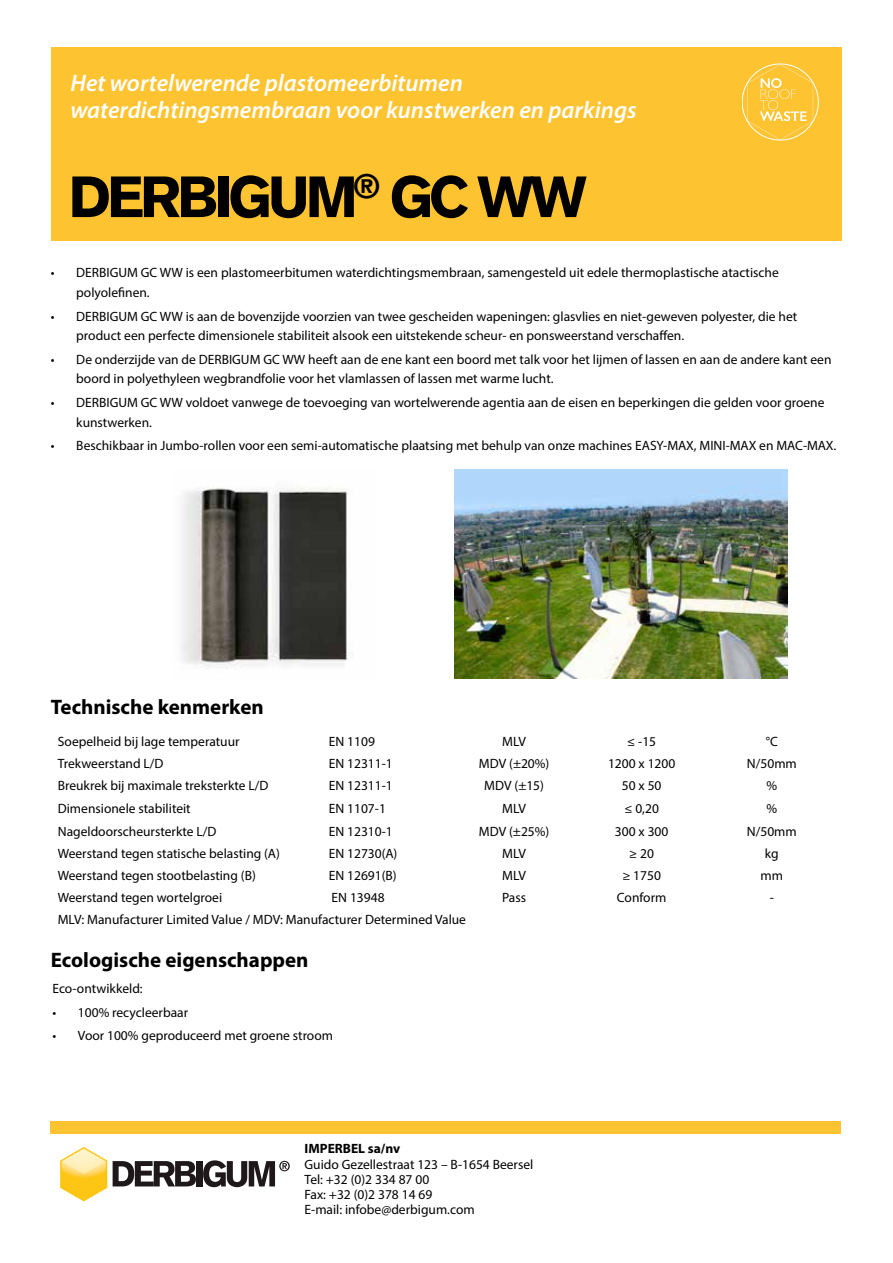
<style>
.page{position:relative;width:893px;height:1263px;background:#fff}
.page>*{position:absolute;margin:0;border:0;box-sizing:border-box;transform-origin:0 0}
.t1{font:900 57px "Akzidenz Grotesk";letter-spacing:-.07em;color:#000}
.t2{font:italic 600 24px/27px "Myriad Pro";color:#fff}
.t3{font:700 21px "Myriad Pro";color:#000}
.t4{font:13.5px/19.5px "Myriad Pro";color:#000}
.t5{font:700 13.5px "Myriad Pro";color:#000}
</style>
<div class="page">
<div style="left:51px;top:47px;width:791px;height:193px;background:#fdc331"></div>
<img style="left:181px;top:486px;width:172px;height:183px">
<img style="left:454px;top:470px;width:334px;height:208px">
<svg style="left:60px;top:1147px;width:47px;height:54px"></svg>
<svg style="left:113px;top:1161px;width:83px;height:25px"></svg>
<div style="left:197px;top:1161px;width:6px;height:25px;background:#1e181a"></div>
<svg style="left:203px;top:1160px;width:87px;height:27px"></svg>
<div style="left:51px;top:1122px;width:790px;height:12px;background:#fdc331"></div>
<svg style="left:747px;top:64px;width:66px;height:76px"></svg>
<h2 class="t2" style="left:70px;top:69px;width:568px">Het wortelwerende plastomeerbitumen waterdichtingsmembraan voor kunstwerken en parkings</h2>
<h1 class="t1" style="left:69px;top:163px;width:520px">DERBIGUM<sup>®</sup> GC WW</h1>
<p class="t4" style="left:76px;top:263px;width:704px;text-indent:-26px">• DERBIGUM GC WW is een plastomeerbitumen waterdichtingsmembraan, samengesteld uit edele thermoplastische atactische polyolefinen.</p>
<p class="t4" style="left:76px;top:306px;width:722px;text-indent:-26px">• DERBIGUM GC WW is aan de bovenzijde voorzien van twee gescheiden wapeningen: glasvlies en niet-geweven polyester, die het product een perfecte dimensionele stabiliteit alsook een uitstekende scheur- en ponsweerstand verschaffen.</p>
<p class="t4" style="left:76px;top:349px;width:757px;text-indent:-26px">• De onderzijde van de DERBIGUM GC WW heeft aan de ene kant een boord met talk voor het lijmen of lassen en aan de andere kant een boord in polyethyleen wegbrandfolie voor het vlamlassen of lassen met warme lucht.</p>
<p class="t4" style="left:76px;top:393px;width:750px;text-indent:-26px">• DERBIGUM GC WW voldoet vanwege de toevoeging van wortelwerende agentia aan de eisen en beperkingen die gelden voor groene kunstwerken.</p>
<p class="t4" style="left:51px;top:436px;width:787px">• Beschikbaar in Jumbo-rollen voor een semi-automatische plaatsing met behulp van onze machines EASY-MAX, MINI-MAX en MAC-MAX.</p>
<h3 class="t3" style="left:51px;top:693px;width:214px">Technische kenmerken</h3>
<p class="t4" style="left:58px;top:732px;width:183px">Soepelheid bij lage temperatuur</p>
<p class="t4" style="left:329px;top:732px;width:48px">EN 1109</p>
<p class="t4" style="left:502px;top:732px;width:25px">MLV</p>
<p class="t4" style="left:627px;top:732px;width:30px">≤ -15</p>
<p class="t4" style="left:766px;top:732px;width:14px">°C</p>
<p class="t4" style="left:58px;top:754px;width:107px">Trekweerstand L/D</p>
<p class="t4" style="left:329px;top:754px;width:66px">EN 12311-1</p>
<p class="t4" style="left:479px;top:754px;width:72px">MDV (±20%)</p>
<p class="t4" style="left:608px;top:754px;width:69px">1200 x 1200</p>
<p class="t4" style="left:747px;top:754px;width:51px">N/50mm</p>
<p class="t4" style="left:58px;top:776px;width:212px">Breukrek bij maximale treksterkte L/D</p>
<p class="t4" style="left:329px;top:776px;width:66px">EN 12311-1</p>
<p class="t4" style="left:484px;top:776px;width:61px">MDV (±15)</p>
<p class="t4" style="left:622px;top:776px;width:41px">50 x 50</p>
<p class="t4" style="left:766px;top:776px;width:12px">%</p>
<p class="t4" style="left:58px;top:798px;width:134px">Dimensionele stabiliteit</p>
<p class="t4" style="left:329px;top:798px;width:59px">EN 1107-1</p>
<p class="t4" style="left:502px;top:798px;width:25px">MLV</p>
<p class="t4" style="left:624px;top:798px;width:36px">≤ 0,20</p>
<p class="t4" style="left:766px;top:798px;width:12px">%</p>
<p class="t4" style="left:58px;top:821px;width:160px">Nageldoorscheursterkte L/D</p>
<p class="t4" style="left:329px;top:821px;width:66px">EN 12310-1</p>
<p class="t4" style="left:479px;top:821px;width:72px">MDV (±25%)</p>
<p class="t4" style="left:615px;top:821px;width:55px">300 x 300</p>
<p class="t4" style="left:747px;top:821px;width:51px">N/50mm</p>
<p class="t4" style="left:58px;top:843px;width:224px">Weerstand tegen statische belasting (A)</p>
<p class="t4" style="left:329px;top:843px;width:70px">EN 12730(A)</p>
<p class="t4" style="left:502px;top:843px;width:25px">MLV</p>
<p class="t4" style="left:629px;top:843px;width:26px">≥ 20</p>
<p class="t4" style="left:765px;top:843px;width:15px">kg</p>
<p class="t4" style="left:58px;top:865px;width:200px">Weerstand tegen stootbelasting (B)</p>
<p class="t4" style="left:329px;top:865px;width:69px">EN 12691(B)</p>
<p class="t4" style="left:502px;top:865px;width:25px">MLV</p>
<p class="t4" style="left:622px;top:865px;width:40px">≥ 1750</p>
<p class="t4" style="left:761px;top:865px;width:24px">mm</p>
<p class="t4" style="left:58px;top:888px;width:166px">Weerstand tegen wortelgroei</p>
<p class="t4" style="left:332px;top:888px;width:55px">EN 13948</p>
<p class="t4" style="left:502px;top:888px;width:26px">Pass</p>
<p class="t4" style="left:617px;top:888px;width:51px">Conform</p>
<p class="t4" style="left:770px;top:888px;width:6px">-</p>
<p class="t4" style="left:58px;top:910px;width:410px">MLV: Manufacturer Limited Value / MDV: Manufacturer Determined Value</p>
<h3 class="t3" style="left:51px;top:946px;width:259px">Ecologische eigenschappen</h3>
<p class="t4" style="left:52px;top:978px;width:92px">Eco-ontwikkeld:</p>
<p class="t4" style="left:52px;top:1002px;width:137px">• 100% recycleerbaar</p>
<p class="t4" style="left:52px;top:1026px;width:282px">• Voor 100% geproduceerd met groene stroom</p>
<p class="t5" style="left:305px;top:1140px;width:97px">IMPERBEL sa/nv</p>
<p class="t4" style="left:305px;top:1156px;width:230px;line-height:15px">Guido Gezellestraat 123 – B-1654 Beersel<br>Tel: +32 (0)2 334 87 00<br>Fax: +32 (0)2 378 14 69<br>E-mail: infobe@derbigum.com</p>
</div>
